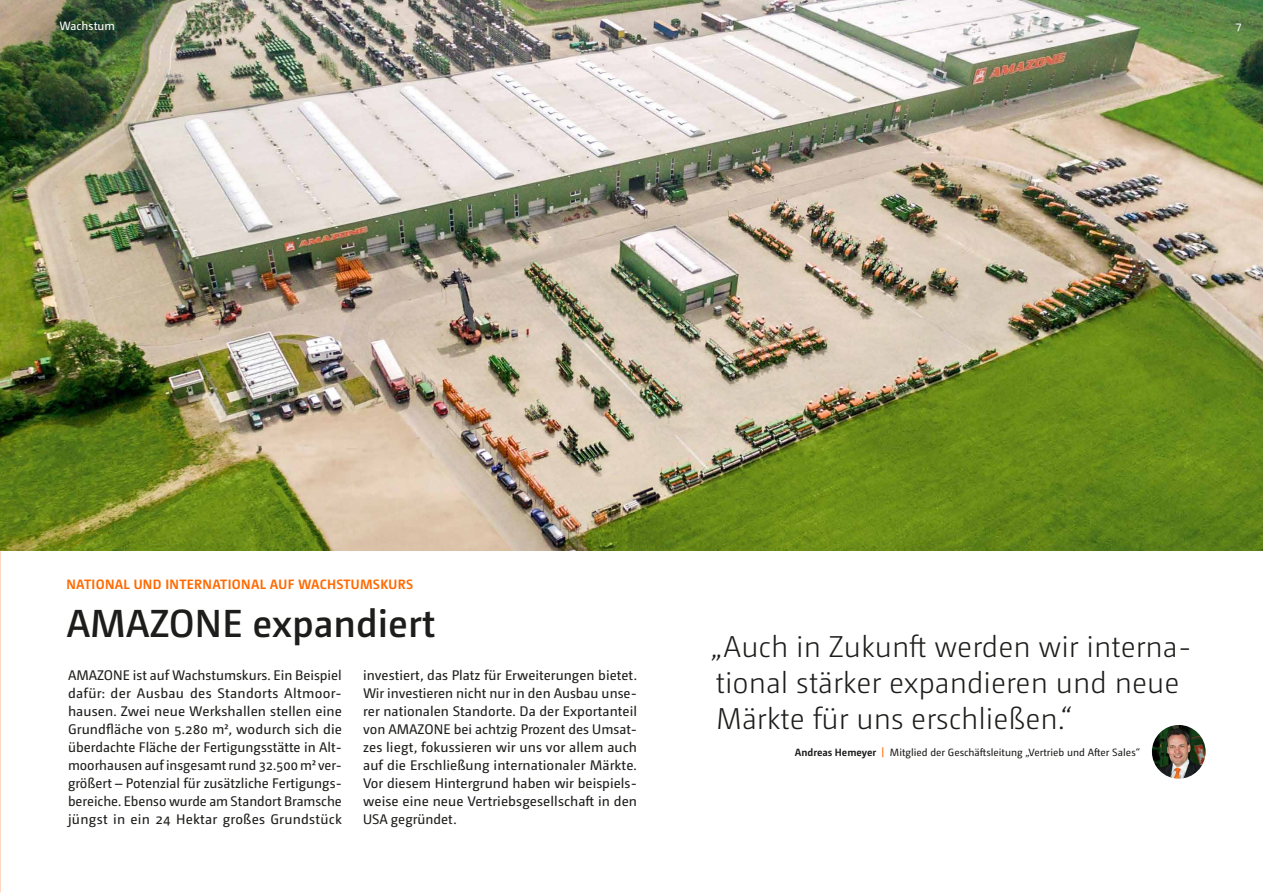
<style>
.page{position:relative;width:1263px;height:893px;background:#fff}
.page>*{position:absolute;margin:0;border:0;box-sizing:border-box;transform-origin:0 0}
.t1{font:600 39px "Camingo Dos Pro";color:#1d1d1b}
.t2{font:300 30px/36px "Camingo Dos Pro";color:#1d1d1b}
.t3{font:13.8px/18px "Camingo Dos Pro";letter-spacing:.005em;color:#1d1d1b;text-align:justify}
.t4{font:700 13.5px "Camingo Dos Pro";letter-spacing:.025em;color:#ff6900}
.t5{font:12px "Camingo Dos Pro";color:#fff}
.t6{font:10.5px "Camingo Dos Pro";color:#1d1d1b}
.s1{font-weight:700}
.s2{color:#ff6900}
</style>
<div class="page">
<img style="left:0;top:0;width:1263px;height:550px">
<img style="left:1152px;top:725px;width:53px;height:54px;border-radius:27px">
<p class="t5" style="left:60px;top:19px;width:57px">Wachstum</p>
<p class="t5" style="left:1235px;top:19px;width:8px">7</p>
<p class="t4" style="left:66px;top:576px;width:348px">NATIONAL UND INTERNATIONAL AUF WACHSTUMSKURS</p>
<h1 class="t1" style="left:66px;top:600px;width:371px">AMAZONE expandiert</h1>
<p class="t3" style="left:68px;top:666px;width:275px">AMAZONE ist auf Wachstumskurs. Ein Beispiel dafür: der Ausbau des Standorts Altmoor&shy;hausen. Zwei neue Werkshallen stellen eine Grundfläche von 5.280 m², wodurch sich die überdachte Fläche der Fertigungsstätte in Alt&shy;moorhausen auf insgesamt rund 32.500 m² ver&shy;größert – Potenzial für zusätzliche Fertigungs&shy;bereiche. Ebenso wurde am Standort Bramsche jüngst in ein 24 Hektar großes Grundstück</p>
<p class="t3" style="left:363px;top:666px;width:275px">investiert, das Platz für Erweiterungen bietet.<br>Wir investieren nicht nur in den Ausbau unse&shy;rer nationalen Standorte. Da der Exportanteil von AMAZONE bei achtzig Prozent des Umsat&shy;zes liegt, fokussieren wir uns vor allem auch auf die Erschließung internationaler Märkte.<br>Vor diesem Hintergrund haben wir beispiels&shy;weise eine neue Vertriebsgesellschaft in den USA gegründet.</p>
<h2 class="t2" style="left:711px;top:629px;width:482px">„Auch in Zukunft werden wir interna&shy;tional stärker expandieren und neue<br>Märkte für uns erschließen.“</h2>
<p class="t6" style="left:795px;top:746px;width:346px"><span class="s1">Andreas Hemeyer</span> <span class="s2">|</span> Mitglied der Geschäftsleitung „Vertrieb und After Sales“</p>
</div>
